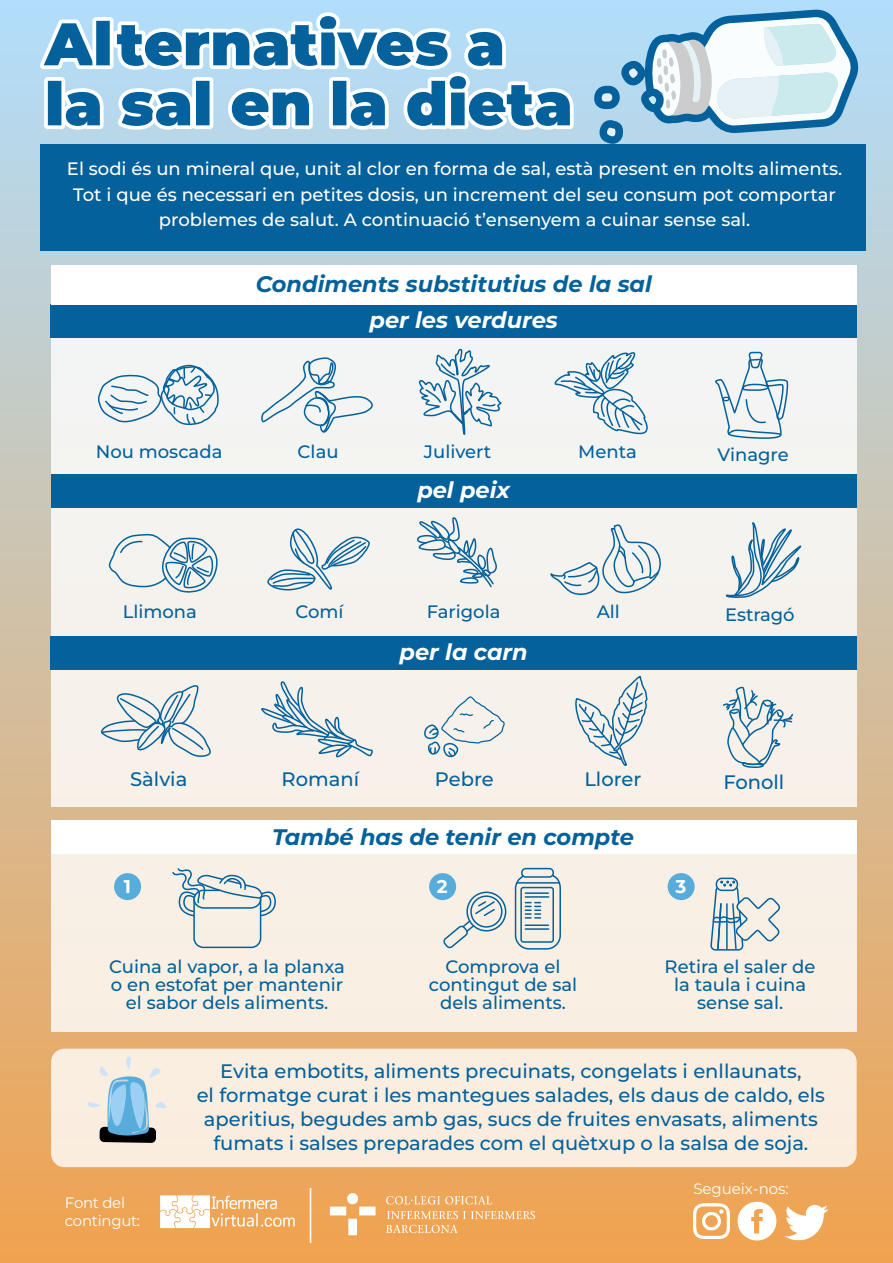
<style>
.page{position:relative;width:893px;height:1263px;background:#fff}
.page>*{position:absolute;margin:0;border:0;box-sizing:border-box;transform-origin:0 0}
.t1{font:italic 100 22.5px "Montserrat";color:#04619b}
.t2{font:italic 100 22.5px "Montserrat";color:#fff}
.t3{font:500 19.5px/24px "Montserrat";color:#04619b;text-align:center}
.t4{font:700 18.45px "Montserrat";color:#fff}
.t5{font:500 18px/18px "Montserrat";color:#04619b;text-align:center}
.t6{font:100 18px/25.5px "Montserrat";color:#fff;text-align:center}
.t7{font:100 15px/18px "Montserrat";letter-spacing:-.02em;color:#fff}
.t8{font:100 15px "Montserrat";color:#fff}
</style>
<div class="page">
<div style="left:0;top:0;width:893px;height:1263px;background:linear-gradient(to bottom,#aedcfb,#f1a350)"></div>
<div style="left:51px;top:316px;width:806px;height:491px;background:#f5f2ee"></div>
<svg style="left:40px;top:12px;width:534px;height:118px"></svg>
<div style="left:41px;top:144px;width:825px;height:106px;background:#04619b"></div>
<div style="left:51px;top:1049px;width:806px;height:118px;background:#faeee0;border-radius:13px"></div>
<div style="left:51px;top:636px;width:806px;height:33px;background:#04619b"></div>
<div style="left:51px;top:832px;width:806px;height:200px;background:#f9efe4"></div>
<div style="left:51px;top:821px;width:806px;height:33px;background:#fff"></div>
<div style="left:51px;top:474px;width:806px;height:33px;background:#04619b"></div>
<div style="left:51px;top:305px;width:806px;height:33px;background:#04619b"></div>
<div style="left:51px;top:266px;width:806px;height:39px;background:#fff"></div>
<img style="left:693px;top:1203px;width:36px;height:36px">
<img style="left:132px;top:1189px;width:412px;height:54px">
<img style="left:733px;top:1198px;width:45px;height:46px">
<img style="left:778px;top:1193px;width:58px;height:58px">
<svg style="left:98px;top:364px;width:121px;height:62px"></svg>
<svg style="left:261px;top:357px;width:112px;height:76px"></svg>
<svg style="left:418px;top:348px;width:84px;height:87px"></svg>
<svg style="left:554px;top:352px;width:94px;height:83px"></svg>
<svg style="left:715px;top:351px;width:74px;height:88px"></svg>
<svg style="left:725px;top:522px;width:77px;height:76px"></svg>
<svg style="left:267px;top:528px;width:103px;height:63px"></svg>
<svg style="left:417px;top:517px;width:80px;height:71px"></svg>
<svg style="left:550px;top:524px;width:111px;height:72px"></svg>
<svg style="left:108px;top:533px;width:110px;height:60px"></svg>
<svg style="left:100px;top:685px;width:111px;height:72px"></svg>
<svg style="left:261px;top:681px;width:112px;height:77px"></svg>
<svg style="left:424px;top:696px;width:81px;height:62px"></svg>
<svg style="left:722px;top:686px;width:71px;height:82px"></svg>
<svg style="left:575px;top:675px;width:73px;height:91px"></svg>
<div style="left:114px;top:873px;width:27px;height:27px;background:#57acdb;border-radius:50%"></div>
<div style="left:429px;top:873px;width:27px;height:27px;background:#57acdb;border-radius:50%"></div>
<div style="left:668px;top:873px;width:27px;height:27px;background:#57acdb;border-radius:50%"></div>
<svg style="left:172px;top:868px;width:104px;height:81px"></svg>
<div style="left:521px;top:868px;width:33px;height:10px;border:2px solid #04619b;border-radius:4px"></div>
<svg style="left:514px;top:874px;width:47px;height:76px"></svg>
<hr style="left:517px;top:882px;width:42px;height:2px;background:#04619b">
<div style="left:470px;top:895px;width:33px;height:33px;border:2px solid #04619b;border-radius:50%"></div>
<div style="left:466px;top:891px;width:40px;height:40px;border:2px solid #04619b;border-radius:50%"></div>
<svg style="left:442px;top:900px;width:54px;height:49px"></svg>
<div style="left:716px;top:878px;width:22px;height:13px;border:2px solid #04619b;border-radius:6px"></div>
<svg style="left:711px;top:881px;width:69px;height:70px"></svg>
<svg style="left:87px;top:1056px;width:80px;height:87px"></svg>
<svg style="left:593px;top:10px;width:266px;height:134px"></svg>
<p class="t6" style="left:67px;top:156px;width:777px">El sodi és un mineral que, unit al clor en forma de sal, està present en molts aliments.<br>Tot i que és necessari en petites dosis, un increment del seu consum pot comportar problemes de salut. A continuació t’ensenyem a cuinar sense sal.</p>
<p class="t1" style="left:256px;top:269px;width:398px">Condiments substitutius de la sal</p>
<p class="t2" style="left:369px;top:305px;width:190px">per les verdures</p>
<p class="t5" style="left:96px;top:442px;width:128px">Nou moscada</p>
<p class="t5" style="left:298px;top:442px;width:42px">Clau</p>
<p class="t5" style="left:424px;top:442px;width:69px">Julivert</p>
<p class="t5" style="left:578px;top:442px;width:60px">Menta</p>
<p class="t5" style="left:717px;top:445px;width:73px">Vinagre</p>
<p class="t2" style="left:417px;top:475px;width:94px">pel peix</p>
<p class="t5" style="left:123px;top:602px;width:76px">Llimona</p>
<p class="t5" style="left:296px;top:602px;width:50px">Comí</p>
<p class="t5" style="left:427px;top:602px;width:75px">Farigola</p>
<p class="t5" style="left:597px;top:602px;width:25px">All</p>
<p class="t5" style="left:725px;top:605px;width:71px">Estragó</p>
<p class="t2" style="left:399px;top:637px;width:130px">per la carn</p>
<p class="t3" style="left:130px;top:767px;width:59px">Sàlvia</p>
<p class="t3" style="left:282px;top:767px;width:79px">Romaní</p>
<p class="t3" style="left:435px;top:767px;width:60px">Pebre</p>
<p class="t3" style="left:584px;top:767px;width:59px">Llorer</p>
<p class="t1" style="left:272px;top:821px;width:363px">També has de tenir en compte</p>
<p class="t4" style="left:124px;top:874px;width:9px">1</p>
<p class="t4" style="left:437px;top:874px;width:12px">2</p>
<p class="t4" style="left:675px;top:874px;width:12px">3</p>
<p class="t3" style="left:723px;top:769px;width:62px">Fonoll</p>
<p class="t5" style="left:109px;top:957px;width:237px">Cuina al vapor, a la planxa o en estofat per mantenir el sabor dels aliments.</p>
<p class="t5" style="left:429px;top:957px;width:150px">Comprova el contingut de sal dels aliments.</p>
<p class="t5" style="left:665px;top:957px;width:152px">Retira el saler de la taula i cuina sense sal.</p>
<p class="t7" style="left:65px;top:1193px;width:77px">Font del contingut:</p>
<p class="t3" style="left:197px;top:1058px;width:630px">Evita embotits, aliments precuinats, congelats i enllaunats,<br>el formatge curat i les mantegues salades, els daus de caldo, els aperitius, begudes amb gas, sucs de fruites envasats, aliments fumats i salses preparades com el quètxup o la salsa de soja.</p>
<p class="t8" style="left:693px;top:1179px;width:97px">Segueix-nos:</p>
</div>
